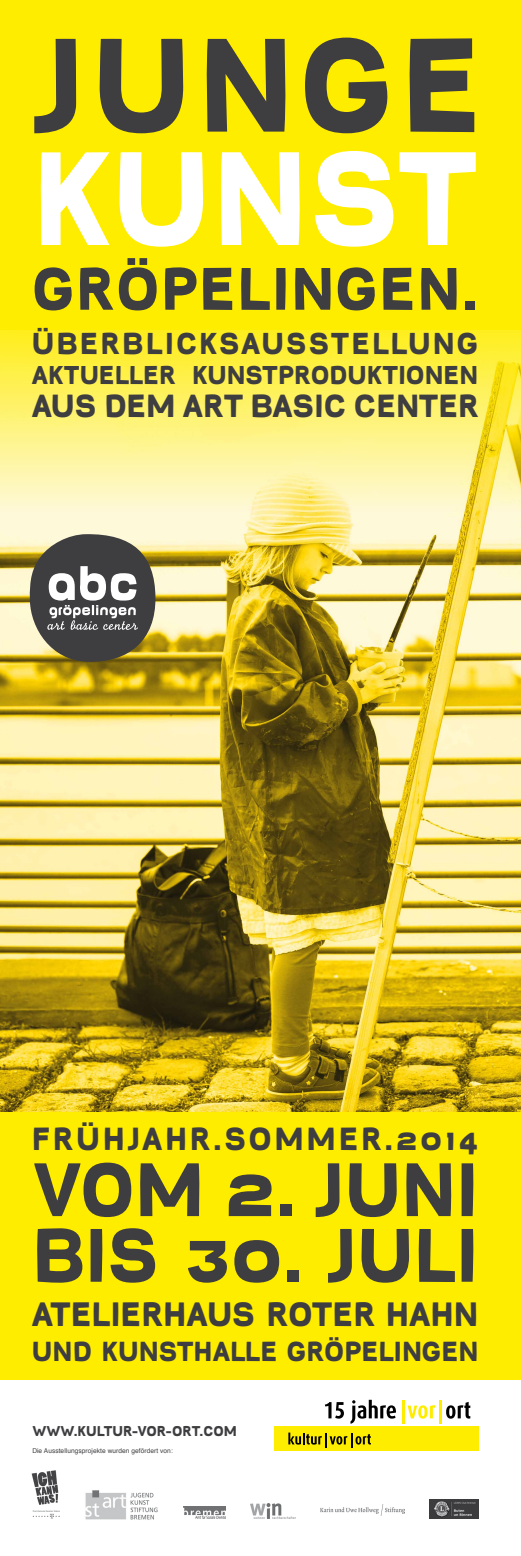
<style>
.page{position:relative;width:521px;height:1556px;background:#fff}
.page>*{position:absolute;margin:0;border:0;box-sizing:border-box;transform-origin:0 0}
.t1{font:900 130.72px "Baby Mine";letter-spacing:.05em;color:#3e3d40}
.t2{font:900 130.72px "Baby Mine";color:#fff}
.t3{font:900 74.38px/65.6px "Baby Mine";color:#3e3d40}
.t4{font:900 58.8px "Baby Mine";letter-spacing:.02em;color:#3e3d40}
.t5{font:900 33.25px "Baby Mine";color:#3e3d40}
.t6{font:900 31.5px "Baby Mine";letter-spacing:.085em;color:#3e3d40}
.t7{font:900 29.75px "Baby Mine";letter-spacing:.07em;color:#3e3d40}
.t8{font:900 27.12px "Baby Mine";color:#3e3d40}
.t9{font:900 25.38px "Baby Mine";color:#3e3d40}
.t10{font:900 14px "Baby Mine";color:#3e3d40}
.t11{font:6.56px "Helvetica";letter-spacing:.01em;color:#3e3d40}
</style>
<div class="page">
<div style="left:0;top:0;width:521px;height:1379px;background:#ffed00"></div>
<img style="left:0;top:331px;width:521px;height:780px">
<svg style="left:29px;top:533px;width:127px;height:130px;background:#777365"></svg>
<div style="left:274px;top:1426px;width:204px;height:24px;background:#ffed00"></div>
<svg style="left:288px;top:1432px;width:83px;height:15px"></svg>
<hr style="left:402px;top:1399px;width:2px;height:24px;background:#ffed00">
<svg style="left:407px;top:1405px;width:28px;height:13px"></svg>
<hr style="left:439px;top:1399px;width:2px;height:24px;background:#ffed00">
<svg style="left:446px;top:1402px;width:24px;height:16px"></svg>
<svg style="left:325px;top:1402px;width:19px;height:16px"></svg>
<svg style="left:350px;top:1399px;width:46px;height:24px"></svg>
<img style="left:32px;top:1470px;width:27px;height:48px">
<img style="left:429px;top:1499px;width:49px;height:19px">
<img style="left:250px;top:1503px;width:46px;height:15px">
<img style="left:183px;top:1506px;width:43px;height:12px">
<img style="left:321px;top:1504px;width:83px;height:11px">
<img style="left:85px;top:1490px;width:73px;height:29px">
<h1 class="t1" style="left:32px;top:6px;width:452px">JUNGE</h1>
<h1 class="t2" style="left:32px;top:119px;width:448px">KUNST</h1>
<h3 class="t4" style="left:32px;top:253px;width:448px">GRÖPELINGEN.</h3>
<h3 class="t7" style="left:32px;top:326px;width:448px">ÜBERBLICKSAUSSTELLUNG</h3>
<h3 class="t9" style="left:32px;top:360px;width:448px">AKTUELLER KUNSTPRODUKTIONEN</h3>
<h3 class="t6" style="left:32px;top:387px;width:173px">AUS DEM ART</h3>
<h3 class="t6" style="left:250px;top:387px;width:20px">BASIC</h3>
<h3 class="t6" style="left:354px;top:387px;width:22px">CENTER</h3>
<h3 class="t6" style="left:32px;top:1120px;width:448px">FRÜHJAHR.SOMMER.2014</h3>
<h2 class="t3" style="left:32px;top:1155px;width:448px">VOM 2. JUNI<br>BIS 30. JULI</h2>
<h3 class="t5" style="left:32px;top:1293px;width:448px">ATELIERHAUS ROTER HAHN</h3>
<h3 class="t8" style="left:32px;top:1334px;width:448px">UND KUNSTHALLE GRÖPELINGEN</h3>
<h3 class="t10" style="left:32px;top:1422px;width:206px">WWW.KULTUR-VOR-ORT.COM</h3>
<p class="t11" style="left:32px;top:1445px;width:142px">Die Ausstellungsprojekte wurden gefördert von:</p>
</div>
